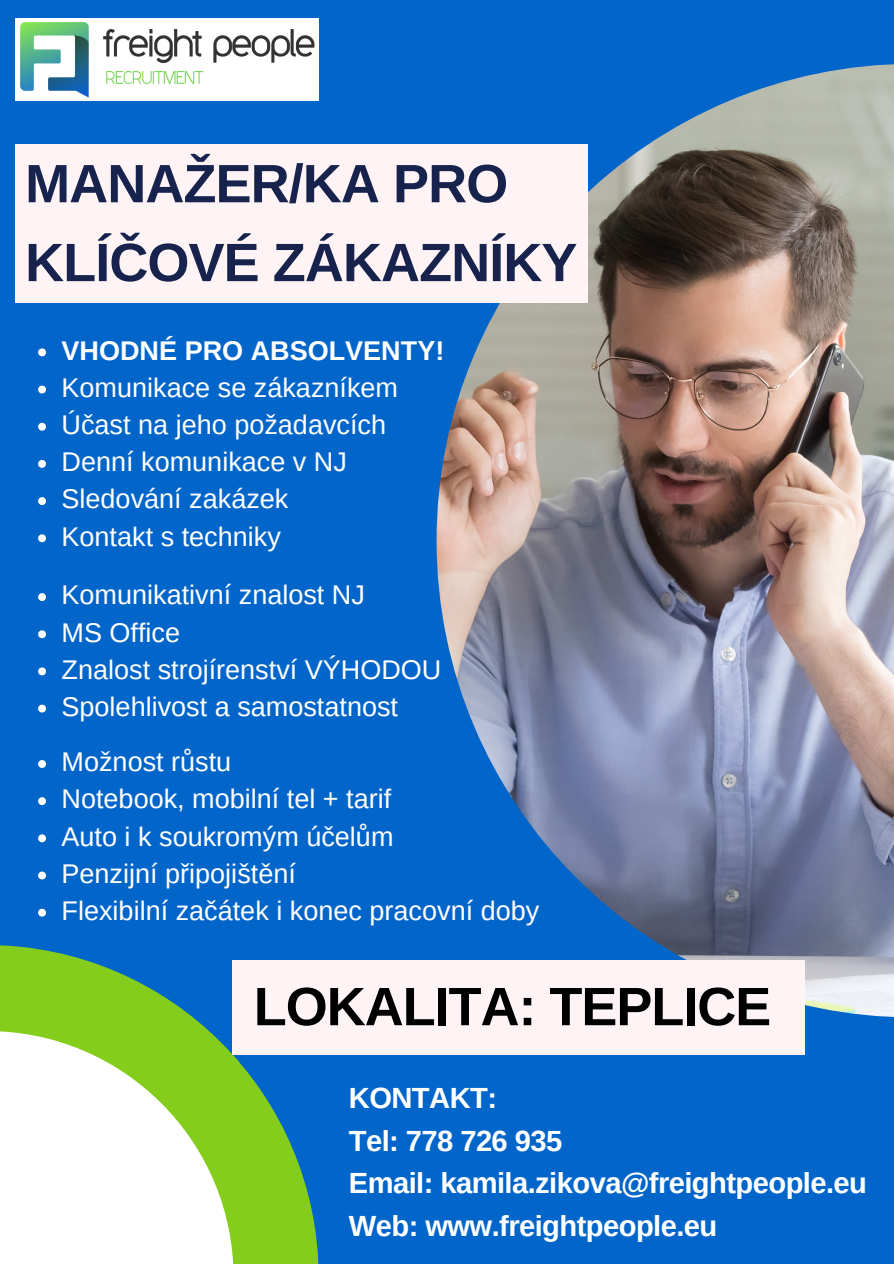
<style>
.page{position:relative;width:894px;height:1264px;background:#fff}
.page>*{position:absolute;margin:0;border:0;box-sizing:border-box;transform-origin:0 0}
.t1{font:700 54px/78.8px "Arimo";letter-spacing:-.02em;color:#17224d}
.t2{font:700 54px "Arimo";letter-spacing:-.02em;color:#000}
.t3{font:700 29.1px/42.8px "Arimo";letter-spacing:-.02em;color:#fff}
.t4{font:27px/37.2px "Arimo";color:#fff}
.t5{font:700 27px "Arimo";color:#fff}
</style>
<div class="page">
<div style="left:0;top:0;width:893px;height:1263px;background:#0265ca"></div>
<img style="left:436px;top:64px;width:457px;height:953px">
<div style="left:16px;top:144px;width:572px;height:158px;background:#fff4f5"></div>
<svg style="left:0;top:945px;width:318px;height:318px;fill:#85cd1c"></svg>
<svg style="left:0;top:1031px;width:233px;height:232px;background:#e1f2c8"></svg>
<img style="left:16px;top:19px;width:302px;height:82px">
<svg style="left:38px;top:348px;width:8px;height:8px"></svg>
<svg style="left:38px;top:385px;width:8px;height:8px"></svg>
<svg style="left:38px;top:423px;width:8px;height:7px"></svg>
<svg style="left:38px;top:460px;width:8px;height:8px"></svg>
<svg style="left:38px;top:497px;width:8px;height:8px"></svg>
<svg style="left:38px;top:534px;width:8px;height:8px"></svg>
<svg style="left:38px;top:593px;width:8px;height:8px"></svg>
<svg style="left:38px;top:630px;width:8px;height:8px"></svg>
<svg style="left:38px;top:667px;width:8px;height:8px"></svg>
<svg style="left:38px;top:704px;width:8px;height:8px"></svg>
<svg style="left:38px;top:760px;width:8px;height:8px"></svg>
<svg style="left:38px;top:797px;width:8px;height:8px"></svg>
<svg style="left:38px;top:834px;width:8px;height:8px"></svg>
<svg style="left:38px;top:871px;width:8px;height:8px"></svg>
<svg style="left:38px;top:908px;width:8px;height:8px"></svg>
<div style="left:233px;top:960px;width:571px;height:95px;background:#fff4f5"></div>
<h1 class="t1" style="left:25px;top:144px;width:553px">MANAŽER/KA PRO<br>KLÍČOVÉ ZÁKAZNÍKY</h1>
<p class="t5" style="left:62px;top:335px;width:384px">VHODNÉ PRO ABSOLVENTY!</p>
<p class="t4" style="left:62px;top:369px;width:338px">Komunikace se zákazníkem<br>Účast na jeho požadavcích<br>Denní komunikace v NJ<br>Sledování zakázek<br>Kontakt s techniky</p>
<p class="t4" style="left:62px;top:576px;width:381px">Komunikativní znalost NJ<br>MS Office<br>Znalost strojírenství VÝHODOU<br>Spolehlivost a samostatnost</p>
<p class="t4" style="left:62px;top:743px;width:479px">Možnost růstu<br>Notebook, mobilní tel + tarif<br>Auto i k soukromým účelům<br>Penzijní připojištění<br>Flexibilní začátek i konec pracovní doby</p>
<h1 class="t2" style="left:254px;top:976px;width:519px">LOKALITA: TEPLICE</h1>
<p class="t3" style="left:349px;top:1076px;width:519px">KONTAKT:<br>Tel: 778 726 935<br>Email: kamila.zikova@freightpeople.eu<br>Web: www.freightpeople.eu</p>
</div>
